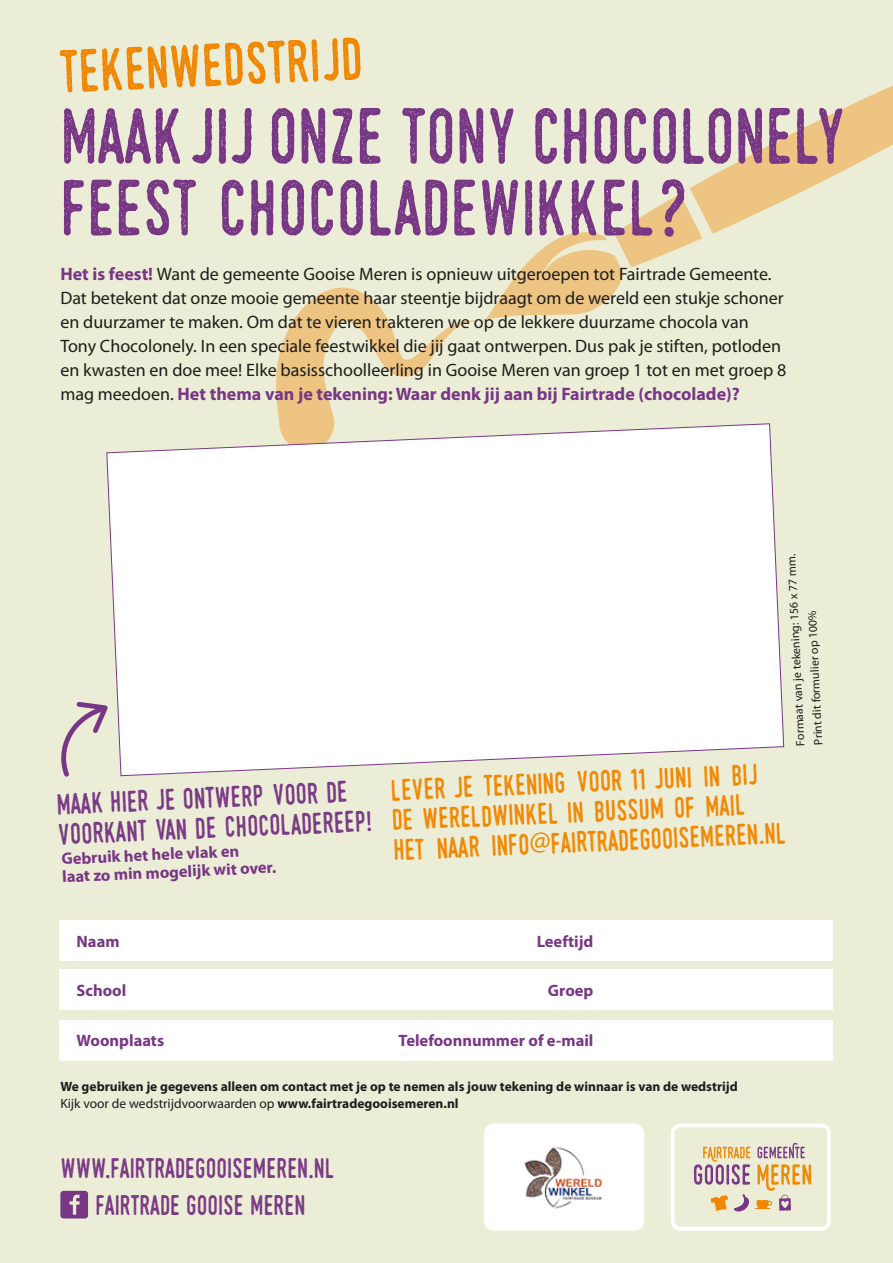
<style>
.page{position:relative;width:893px;height:1263px;background:#ecedd7}
.page>*{position:absolute;margin:0;border:0;box-sizing:border-box;transform-origin:0 0}
.t1{font:76.8px/71.7px "Swistblnk Monthoers";color:#783784}
.t2{font:58.5px "Swistblnk Monthoers";color:#f18700}
.t3{font:28.95px/30.2px "Swistblnk Monthoers";color:#f18700}
.t4{font:28.95px/30.2px "Swistblnk Monthoers";color:#783784}
.t5{font:27.45px/37.5px "Swistblnk Monthoers";color:#783784;text-align:center}
.t6{font:18px/24px "Myriad Pro";color:#1d1d1b}
.t7{font:700 16.5px/18.1px "Myriad Pro";color:#783784}
.t8{font:700 13.5px/17.7px "Myriad Pro";color:#1d1d1b}
.t9{font:12px/17.9px "Myriad Pro";color:#1d1d1b}
.s1{font-weight:700;color:#783784}
.s2{font-family:"Myriad Pro"}
.s3{font-weight:400}
</style>
<div class="page">
<svg style="left:276px;top:287px;width:201px;height:136px"></svg>
<svg style="left:671px;top:1123px;width:160px;height:108px"></svg>
<svg style="left:484px;top:1123px;width:160px;height:108px;background:#fdfdfc"></svg>
<svg style="left:60px;top:1191px;width:28px;height:27px"></svg>
<svg style="left:486px;top:85px;width:407px;height:234px"></svg>
<div style="left:664px;top:227px;width:10px;height:10px;background:#783784;border-radius:50%"></div>
<div style="left:59px;top:920px;width:774px;height:41px;background:#fff"></div>
<div style="left:59px;top:969px;width:774px;height:41px;background:#fff"></div>
<div style="left:59px;top:1020px;width:774px;height:41px;background:#fff"></div>
<img style="left:494px;top:1127px;width:140px;height:100px">
<svg style="left:106px;top:423px;width:678px;height:353px;background:#fcfbf9"></svg>
<svg style="left:61px;top:699px;width:51px;height:78px"></svg>
<h2 class="t2" style="left:56px;top:37px;width:307px;rotate:-3deg">TEKENWEDSTRIJD</h2>
<h1 class="t1" style="left:60px;top:99px;width:787px">MAAKJIJ ONZE TONY CHOCOLONELY<br>FEEST CHOCOLADEWIKKEL</h1>
<p class="t6" style="left:60px;top:262px;width:727px"><span class="s1">Het is feest!</span> Want de gemeente Gooise Meren is opnieuw uitgeroepen tot Fairtrade Gemeente.<br>Dat betekent dat onze mooie gemeente haar steentje bijdraagt om de wereld een stukje schoner en duurzamer te maken. Om dat te vieren trakteren we op de lekkere duurzame chocola van Tony Chocolonely. In een speciale feestwikkel die jij gaat ontwerpen. Dus pak je stiften, potloden en kwasten en doe mee! Elke basisschoolleerling in Gooise Meren van groep 1 tot en met groep 8 mag meedoen. <span class="s1">Het thema van je tekening: Waar denk jij aan bij Fairtrade (chocolade)?</span></p>
<h3 class="t4" style="left:56px;top:790px;width:316px;rotate:-3deg">MAAK HIER JE ONTWERP VOOR DE<br>VOORKANT VAN DE CHOCOLADEREEP<span class="s2">!</span></h3>
<p class="t7" style="left:61px;top:850px;width:216px;rotate:-3deg">Gebruik het hele vlak en<br>laat zo min mogelijk wit over.</p>
<p class="t9" style="left:792px;top:746px;width:194px;rotate:-93deg">Formaat van je tekening: 156 x 77 mm.<br>Print dit formulier op 100%</p>
<h3 class="t3" style="left:389px;top:776px;width:395px;rotate:-3deg">LEVER JE TEKENING VOOR 11 JUNI IN BIJ<br>DE WERELDWINKEL IN BUSSUM OF MAIL<br>HET NAAR INFO<sup>@</sup>FAIRTRADEGOOISEMEREN<span class="s2">.</span>NL</h3>
<p class="t7" style="left:77px;top:932px;width:44px">Naam</p>
<p class="t7" style="left:537px;top:932px;width:58px">Leeftijd</p>
<p class="t7" style="left:77px;top:981px;width:51px">School</p>
<p class="t7" style="left:548px;top:981px;width:47px">Groep</p>
<p class="t7" style="left:77px;top:1032px;width:89px">Woonplaats</p>
<p class="t7" style="left:399px;top:1032px;width:196px">Telefoonnummer of e-mail</p>
<p class="t8" style="left:60px;top:1077px;width:679px">We gebruiken je gegevens alleen om contact met je op te nemen als jouw tekening de winnaar is van de wedstrijd<br><span class="s3">Kijk voor de wedstrijdvoorwaarden op</span> www.fairtradegooisemeren.nl</p>
<h3 class="t5" style="left:60px;top:1149px;width:276px">WWW<span class="s2">.</span>FAIRTRADEGOOISEMEREN<span class="s2">.</span>NL<br>FAIRTRADE GOOISE MEREN</h3>
</div>
